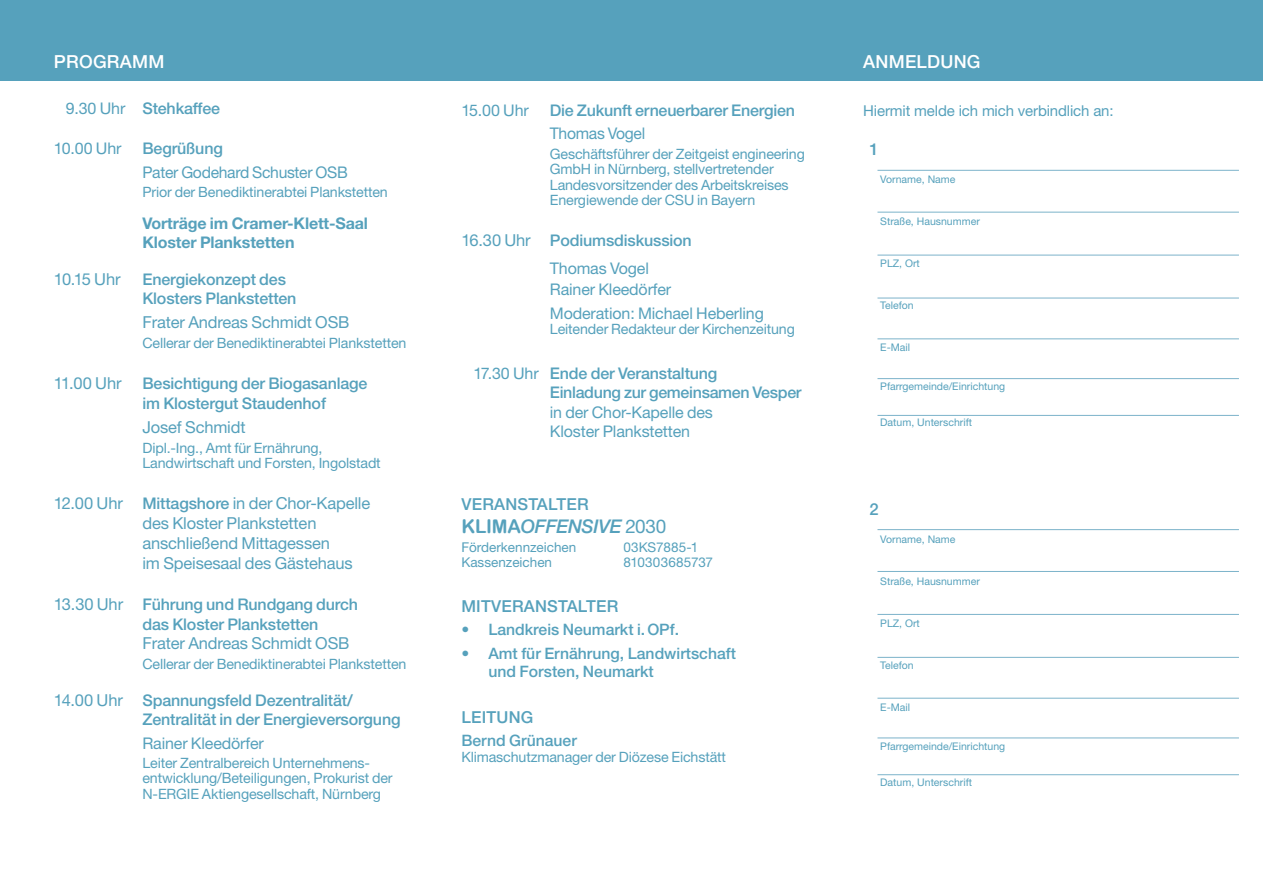
<style>
.page{position:relative;width:1263px;height:893px;background:#fff}
.page>*{position:absolute;margin:0;border:0;box-sizing:border-box;transform-origin:0 0}
.t1{font:italic 500 18.9px "Helvetica Neue LT";letter-spacing:-.015em;color:#56a1bc}
.t2{font:500 18px "Helvetica Neue LT";letter-spacing:.015em;color:#fff}
.t3{font:16.5px/19.8px "Helvetica Neue LT";letter-spacing:-.01em;color:#56a1bc}
.t4{font:500 16.5px "Helvetica Neue LT";letter-spacing:.015em;color:#56a1bc}
.t5{font:500 16.05px/19.2px "Helvetica Neue LT";letter-spacing:-.01em;color:#56a1bc}
.t6{font:16.05px/23.5px "Helvetica Neue LT";letter-spacing:-.01em;color:#56a1bc}
.t7{font:700 16.05px/19.2px "Helvetica Neue LT";letter-spacing:-.01em;color:#56a1bc}
.t8{font:500 15.75px/18.9px "Helvetica Neue LT";color:#56a1bc}
.t9{font:15px "Helvetica Neue LT";letter-spacing:-.01em;color:#56a1bc}
.t10{font:14.25px/15.5px "Helvetica Neue LT";letter-spacing:-.01em;color:#56a1bc}
.t11{font:13.5px "Helvetica Neue LT";color:#56a1bc}
.t12{font:10.5px "Helvetica Neue LT";color:#56a1bc}
.s1{font-weight:400}
.s2{font-weight:500;font-size:16.05px}
.s3{font-weight:400;font-size:16.5px}
.s4{font-family:"Arial Rounded MT Bold";font-weight:400;font-style:normal}
.s5{font-weight:400;font-style:normal}
</style>
<div class="page">
<div style="left:0;top:0;width:1263px;height:81px;background:#56a1bc"></div>
<hr style="left:877px;top:170px;width:362px;height:1px;background:#7cb3ca">
<hr style="left:877px;top:529px;width:362px;height:1px;background:#7cb3ca">
<hr style="left:877px;top:212px;width:362px;height:1px;background:#7cb3ca">
<hr style="left:877px;top:571px;width:362px;height:1px;background:#7cb3ca">
<hr style="left:877px;top:255px;width:362px;height:1px;background:#7cb3ca">
<hr style="left:877px;top:614px;width:362px;height:1px;background:#7cb3ca">
<hr style="left:877px;top:298px;width:362px;height:1px;background:#7cb3ca">
<hr style="left:877px;top:657px;width:362px;height:1px;background:#7cb3ca">
<hr style="left:877px;top:338px;width:362px;height:1px;background:#7cb3ca">
<hr style="left:877px;top:698px;width:362px;height:1px;background:#7cb3ca">
<hr style="left:877px;top:378px;width:362px;height:1px;background:#7cb3ca">
<hr style="left:877px;top:738px;width:362px;height:1px;background:#7cb3ca">
<hr style="left:877px;top:415px;width:362px;height:1px;background:#7cb3ca">
<hr style="left:877px;top:774px;width:362px;height:1px;background:#7cb3ca">
<p class="t2" style="left:54px;top:51px;width:112px">PROGRAMM</p>
<p class="t5" style="left:66px;top:98px;width:156px"><span class="s1">9.30 Uhr</span> Stehkaffee</p>
<p class="t6" style="left:54px;top:136px;width:69px">10.00 Uhr</p>
<p class="t5" style="left:142px;top:139px;width:82px">Begrüßung</p>
<p class="t6" style="left:142px;top:160px;width:207px">Pater Godehard Schuster OSB</p>
<p class="t10" style="left:142px;top:184px;width:247px">Prior der Benediktinerabtei Plankstetten</p>
<p class="t7" style="left:142px;top:213px;width:227px">Vorträge im Cramer-Klett-Saal<br>Kloster Plankstetten</p>
<p class="t3" style="left:54px;top:269px;width:68px">10.15 Uhr</p>
<p class="t5" style="left:142px;top:269px;width:156px">Energiekonzept des<br>Klosters Plankstetten</p>
<p class="t3" style="left:142px;top:312px;width:209px">Frater Andreas Schmidt OSB</p>
<p class="t10" style="left:142px;top:335px;width:265px">Cellerar der Benediktinerabtei Plankstetten</p>
<p class="t3" style="left:54px;top:373px;width:69px">11.00 Uhr</p>
<p class="t5" style="left:142px;top:373px;width:227px;line-height:19.8px">Besichtigung der Biogasanlage im Klostergut Staudenhof</p>
<p class="t3" style="left:142px;top:417px;width:105px">Josef Schmidt</p>
<p class="t10" style="left:142px;top:440px;width:240px">Dipl.-Ing., Amt für Ernährung,<br>Landwirtschaft und Forsten, Ingolstadt</p>
<p class="t3" style="left:142px;top:493px;width:229px;text-indent:-88px">12.00 Uhr <span class="s2">Mittagshore</span> in der Chor-Kapelle des Kloster Plankstetten anschließend Mittagessen<br>im Speisesaal des Gästehaus</p>
<p class="t5" style="left:142px;top:594px;width:217px;line-height:19.8px;text-indent:-89px"><span class="s3">13.30 Uhr</span> Führung und Rundgang durch das Kloster Plankstetten</p>
<p class="t3" style="left:142px;top:633px;width:209px">Frater Andreas Schmidt OSB</p>
<p class="t10" style="left:142px;top:656px;width:265px">Cellerar der Benediktinerabtei Plankstetten</p>
<p class="t5" style="left:142px;top:690px;width:260px;text-indent:-88px"><span class="s3">14.00 Uhr</span> Spannungsfeld Dezentralität/<br>Zentralität in der Energieversorgung</p>
<p class="t6" style="left:142px;top:731px;width:123px">Rainer Kleedörfer</p>
<p class="t10" style="left:142px;top:755px;width:252px">Leiter Zentralbereich Unternehmens&shy;entwicklung/Beteiligungen, Prokurist der<br>N-ERGIE Aktiengesellschaft, Nürnberg</p>
<p class="t6" style="left:461px;top:98px;width:69px">15.00 Uhr</p>
<p class="t5" style="left:550px;top:100px;width:247px">Die Zukunft erneuerbarer Energien</p>
<p class="t6" style="left:550px;top:121px;width:97px">Thomas Vogel</p>
<p class="t10" style="left:550px;top:146px;width:257px">Geschäftsführer der Zeitgeist engineering GmbH in Nürnberg, stellvertretender Landesvorsitzender des Arbeitskreises Energiewende der CSU in Bayern</p>
<p class="t5" style="left:550px;top:226px;width:143px;line-height:27.8px;text-indent:-89px"><span class="s3">16.30 Uhr</span> Podiumsdiskussion<br><span class="s1">Thomas Vogel</span></p>
<p class="t6" style="left:550px;top:278px;width:215px">Rainer Kleedörfer<br>Moderation: Michael Heberling</p>
<p class="t10" style="left:550px;top:321px;width:246px">Leitender Redakteur der Kirchenzeitung</p>
<p class="t5" style="left:550px;top:364px;width:253px;text-indent:-76px"><span class="s1">17.30 Uhr</span> Ende der Veranstaltung<br>Einladung zur gemeinsamen Vesper</p>
<p class="t6" style="left:550px;top:402px;width:164px;line-height:19.2px">in der Chor-Kapelle des<br>Kloster Plankstetten</p>
<p class="t4" style="left:461px;top:494px;width:129px">VERANSTALTER</p>
<h1 class="t1" style="left:461px;top:515px;width:206px"><span class="s4">KLIMA</span>OFFENSIVE <span class="s5">2030</span></h1>
<p class="t11" style="left:461px;top:539px;width:117px">Förderkennzeichen</p>
<p class="t11" style="left:623px;top:539px;width:77px">03KS7885-1</p>
<p class="t11" style="left:461px;top:554px;width:92px">Kassenzeichen</p>
<p class="t11" style="left:623px;top:554px;width:91px">810303685737</p>
<p class="t4" style="left:461px;top:597px;width:158px">MITVERANSTALTER</p>
<p class="t8" style="left:461px;top:620px;width:219px">• Landkreis Neumarkt i.OPf.</p>
<p class="t8" style="left:488px;top:643px;width:249px;text-indent:-27px">• Amt für Ernährung, Landwirtschaft und Forsten, Neumarkt</p>
<p class="t4" style="left:461px;top:707px;width:73px">LEITUNG</p>
<p class="t8" style="left:461px;top:731px;width:117px">Bernd Grünauer</p>
<p class="t10" style="left:461px;top:749px;width:266px">Klimaschutzmanager der Diözese Eichstätt</p>
<p class="t2" style="left:863px;top:51px;width:119px">ANMELDUNG</p>
<p class="t9" style="left:863px;top:102px;width:252px">Hiermit melde ich mich verbindlich an:</p>
<p class="t4" style="left:870px;top:140px;width:11px">1</p>
<p class="t12" style="left:880px;top:173px;width:77px">Vorname, Name</p>
<p class="t12" style="left:880px;top:215px;width:101px">Straße, Hausnummer</p>
<p class="t12" style="left:880px;top:257px;width:41px">PLZ, Ort</p>
<p class="t12" style="left:880px;top:299px;width:35px">Telefon</p>
<p class="t12" style="left:880px;top:341px;width:31px">E-Mail</p>
<p class="t12" style="left:880px;top:380px;width:126px">Pfarrgemeinde/Einrichtung</p>
<p class="t12" style="left:880px;top:416px;width:93px">Datum, Unterschrift</p>
<p class="t4" style="left:870px;top:499px;width:11px">2</p>
<p class="t12" style="left:880px;top:533px;width:77px">Vorname, Name</p>
<p class="t12" style="left:880px;top:575px;width:101px">Straße, Hausnummer</p>
<p class="t12" style="left:880px;top:617px;width:41px">PLZ, Ort</p>
<p class="t12" style="left:880px;top:659px;width:35px">Telefon</p>
<p class="t12" style="left:880px;top:701px;width:31px">E-Mail</p>
<p class="t12" style="left:880px;top:740px;width:126px">Pfarrgemeinde/Einrichtung</p>
<p class="t12" style="left:880px;top:776px;width:93px">Datum, Unterschrift</p>
</div>
